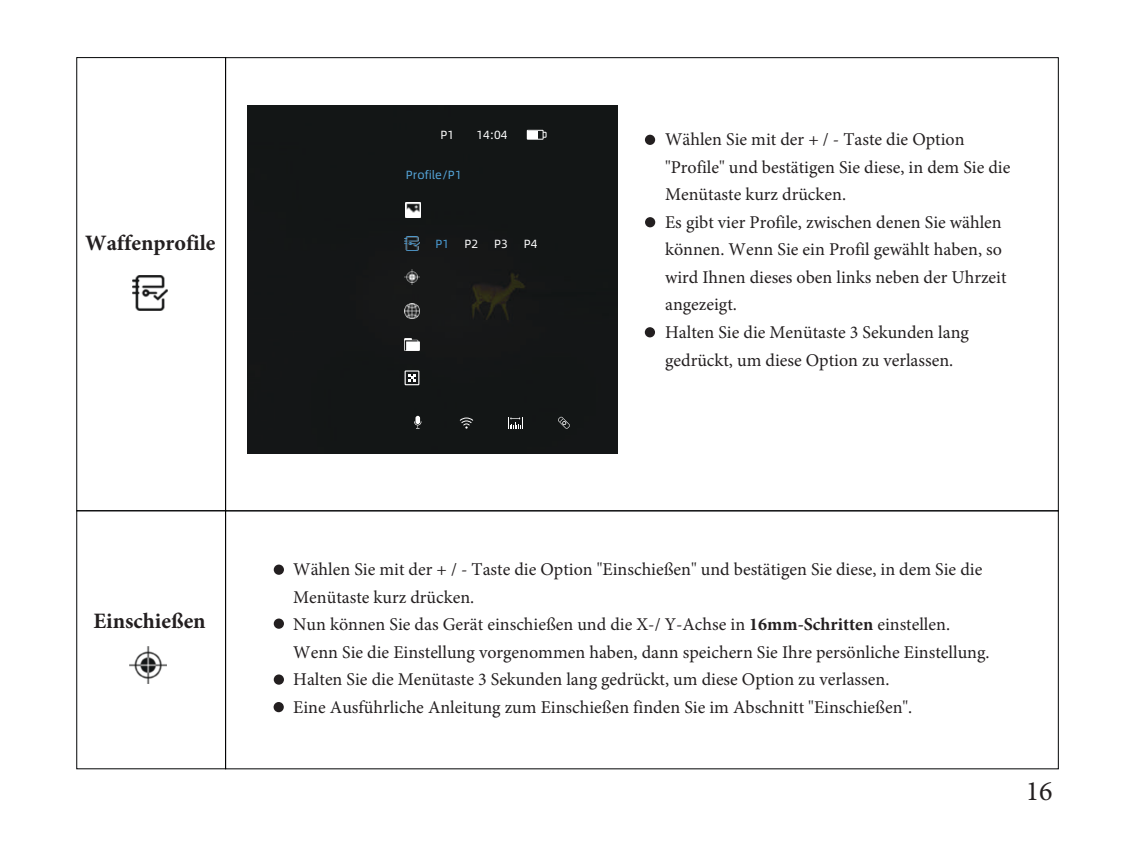
<style>
.page{position:relative;width:1134px;height:851px;background:#fff}
.page>*{position:absolute;margin:0;border:0;box-sizing:border-box;transform-origin:0 0}
.t1{font:28px "Minion Pro";color:#231f20}
.t2{font:700 22px "Minion Pro";color:#231f20}
.t3{font:18px/27.6px "Minion Pro";color:#231f20}
.t4{font:11.8px "Alibaba Pu Hui Ti";color:#fff}
.t5{font:11.8px "Alibaba Pu Hui Ti";color:#55a6db}
.t6{font:11.8px "Alibaba Pu Hui Ti";color:#4a9dd6}
.s1{font-weight:700}
</style>
<div class="page">
<img style="left:132px;top:275px;width:36px;height:35px">
<img style="left:129px;top:646px;width:37px;height:37px">
<div style="left:645px;top:135px;width:10px;height:10px;background:#231f20;border-radius:50%"></div>
<div style="left:645px;top:217px;width:10px;height:10px;background:#231f20;border-radius:50%"></div>
<div style="left:645px;top:327px;width:10px;height:10px;background:#231f20;border-radius:50%"></div>
<div style="left:274px;top:564px;width:10px;height:10px;background:#231f20;border-radius:50%"></div>
<div style="left:274px;top:618px;width:10px;height:10px;background:#231f20;border-radius:50%"></div>
<div style="left:274px;top:674px;width:10px;height:10px;background:#231f20;border-radius:50%"></div>
<div style="left:274px;top:702px;width:10px;height:10px;background:#231f20;border-radius:50%"></div>
<div style="left:225px;top:510px;width:834px;height:259px;border:1px solid #020304"></div>
<div style="left:248px;top:105px;width:370px;height:348px;background:#131616"></div>
<svg style="left:527px;top:130px;width:19px;height:10px"></svg>
<svg style="left:414px;top:416px;width:7px;height:12px"></svg>
<svg style="left:460px;top:417px;width:13px;height:11px"></svg>
<svg style="left:508px;top:417px;width:15px;height:11px"></svg>
<svg style="left:558px;top:416px;width:12px;height:12px"></svg>
<img style="left:405px;top:236px;width:14px;height:15px">
<img style="left:405px;top:270px;width:14px;height:14px">
<img style="left:405px;top:303px;width:14px;height:15px">
<svg style="left:405px;top:370px;width:14px;height:15px"></svg>
<img style="left:406px;top:202px;width:14px;height:15px">
<img style="left:405px;top:338px;width:15px;height:12px">
<p class="t2" style="left:85px;top:228px;width:132px">Waffenprofile</p>
<p class="t2" style="left:93px;top:605px;width:114px">Einschießen</p>
<p class="t4" style="left:440px;top:125px;width:15px">P1</p>
<p class="t4" style="left:476px;top:125px;width:33px">14:04</p>
<p class="t5" style="left:406px;top:166px;width:57px">Profile/P1</p>
<p class="t6" style="left:435px;top:234px;width:15px">P1</p>
<p class="t4" style="left:464px;top:234px;width:15px">P2</p>
<p class="t4" style="left:494px;top:234px;width:15px">P3</p>
<p class="t4" style="left:524px;top:234px;width:15px">P4</p>
<p class="t3" style="left:665px;top:126px;width:347px">Wählen Sie mit der + / - Taste die Option "Profile" und bestätigen Sie diese, in dem Sie die Menütaste kurz drücken.<br>Es gibt vier Profile, zwischen denen Sie wählen können. Wenn Sie ein Profil gewählt haben, so wird Ihnen dieses oben links neben der Uhrzeit angezeigt.<br>Halten Sie die Menütaste 3 Sekunden lang gedrückt, um diese Option zu verlassen.</p>
<p class="t3" style="left:293px;top:555px;width:698px">Wählen Sie mit der + / - Taste die Option "Einschießen" und bestätigen Sie diese, in dem Sie die Menütaste kurz drücken.<br>Nun können Sie das Gerät einschießen und die X-/ Y-Achse in <span class="s1">16mm-Schritten</span> einstellen.<br>Wenn Sie die Einstellung vorgenommen haben, dann speichern Sie Ihre persönliche Einstellung.<br>Halten Sie die Menütaste 3 Sekunden lang gedrückt, um diese Option zu verlassen.<br>Eine Ausführliche Anleitung zum Einschießen finden Sie im Abschnitt "Einschießen".</p>
<h1 class="t1" style="left:1026px;top:771px;width:28px">16</h1>
</div>
